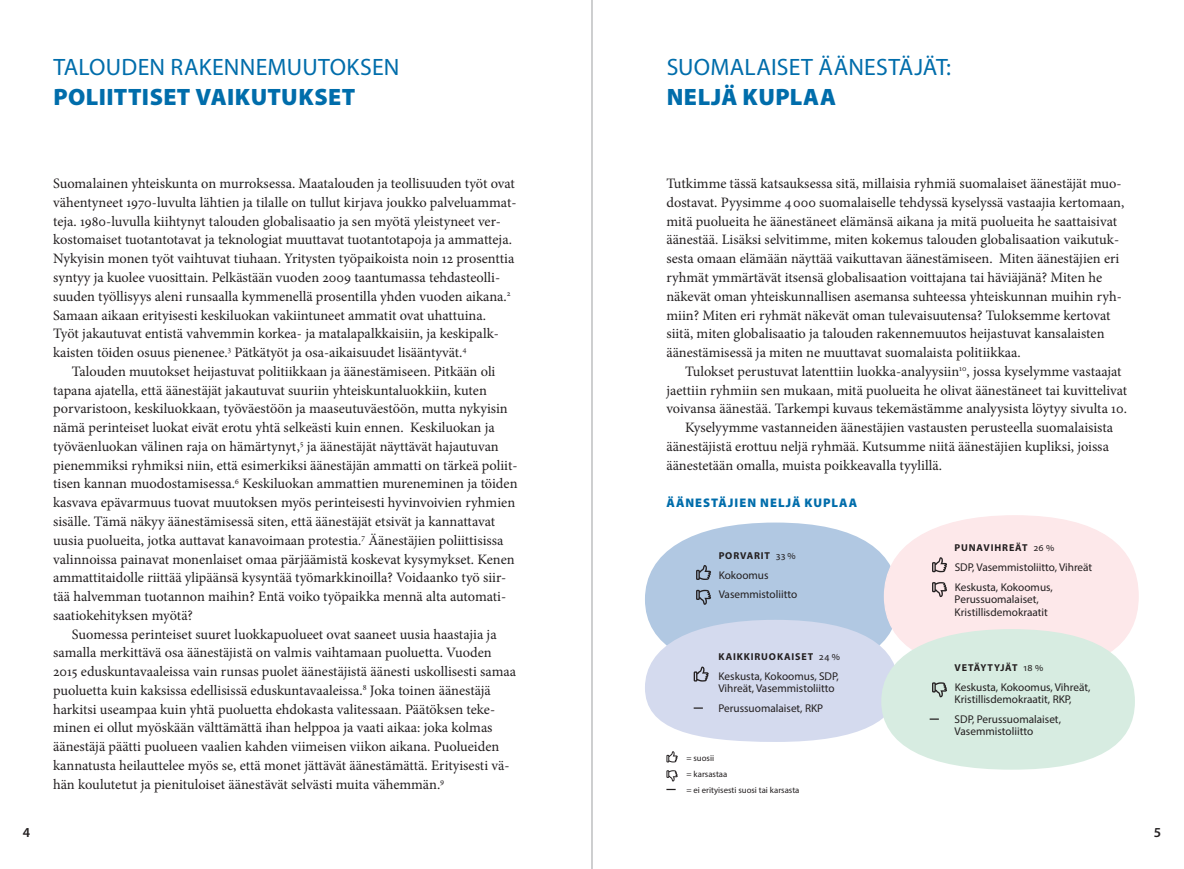
<style>
.page{position:relative;width:1184px;height:869px;background:#fff}
.page>*{position:absolute;margin:0;border:0;box-sizing:border-box;transform-origin:0 0}
.otsikko_1{font:23.75px/30px "Myriad Pro";letter-spacing:.01em;color:#006dab}
.leipis_sis{font:14.38px/18.8px "Minion Pro";color:#231f20}
.leipis{font:14.38px/18.8px "Minion Pro";color:#231f20}
.t1{font:600 13.75px "Myriad Pro";color:#231f20}
.lähdeluettelo_otsikk{font:900 12.5px "Myriad Pro";letter-spacing:.085em;color:#006dab}
.kuvateksti{font:11.25px/12.5px "Myriad Pro";color:#231f20}
.lähdeluettelo_otsikk-2{font:700 10px "Myriad Pro";letter-spacing:.085em;color:#231f20}
.lähdeluettelo_otsikk-3{font:700 10px "Myriad Pro";letter-spacing:.065em;color:#231f20}
.kuvateksti-2{font:8.75px "Myriad Pro";color:#231f20}
.s1{font-weight:900}
.s2{font-weight:400}
</style>
<div class="page">
<div style="left:645px;top:522px;width:253px;height:149px;background:#b1c8e2;border-radius:50%"></div>
<div style="left:884px;top:515px;width:254px;height:157px;background:#fde8ea;border-radius:50%"></div>
<div style="left:881px;top:628px;width:253px;height:141px;background:#d7ece1;border-radius:50%"></div>
<svg style="left:696px;top:565px;width:15px;height:14px"></svg>
<svg style="left:696px;top:589px;width:15px;height:15px"></svg>
<svg style="left:932px;top:557px;width:15px;height:15px"></svg>
<svg style="left:932px;top:582px;width:15px;height:15px"></svg>
<svg style="left:666px;top:751px;width:11px;height:11px"></svg>
<svg style="left:666px;top:770px;width:11px;height:11px"></svg>
<svg style="left:645px;top:619px;width:254px;height:122px"></svg>
<svg style="left:932px;top:682px;width:15px;height:15px"></svg>
<hr style="left:591px;top:0;width:1px;height:868px;background:#9d9fa2">
<p class="otsikko_1" style="left:53px;top:51px;width:347px">TALOUDEN RAKENNEMUUTOKSEN<br><span class="s1">POLIITTISET VAIKUTUKSET</span></p>
<p class="leipis" style="left:53px;top:174px;width:465px">Suomalainen yhteiskunta on murroksessa. Maatalouden ja teollisuuden työt ovat vähentyneet 1970-luvulta lähtien ja tilalle on tullut kirjava joukko palveluammat&shy;teja. 1980-luvulla kiihtynyt talouden globalisaatio ja sen myötä yleistyneet ver&shy;kostomaiset tuotantotavat ja teknologiat muuttavat tuotantotapoja ja ammatteja.<br>Nykyisin monen työt vaihtuvat tiuhaan. Yritysten työpaikoista noin 12 prosenttia syntyy ja kuolee vuosittain. Pelkästään vuoden 2009 taantumassa tehdasteolli&shy;suuden työllisyys aleni runsaalla kymmenellä prosentilla yhden vuoden aikana.<sup>2<br></sup>Samaan aikaan erityisesti keskiluokan vakiintuneet ammatit ovat uhattuina.<br>Työt jakautuvat entistä vahvemmin korkea- ja matalapalkkaisiin, ja keskipalk&shy;kaisten töiden osuus pienenee.<sup>3</sup> Pätkätyöt ja osa-aikaisuudet lisääntyvät.<sup>4</sup></p>
<p class="leipis_sis" style="left:53px;top:362px;width:466px;text-indent:19px">Talouden muutokset heijastuvat politiikkaan ja äänestämiseen. Pitkään oli tapana ajatella, että äänestäjät jakautuvat suuriin yhteiskuntaluokkiin, kuten porvaristoon, keskiluokkaan, työväestöön ja maaseutuväestöön, mutta nykyisin nämä perinteiset luokat eivät erotu yhtä selkeästi kuin ennen. Keskiluokan ja työväenluokan välinen raja on hämärtynyt,<sup>5</sup> ja äänestäjät näyttävät hajautuvan pienemmiksi ryhmiksi niin, että esimerkiksi äänestäjän ammatti on tärkeä poliit&shy;tisen kannan muodostamisessa.<sup>6</sup> Keskiluokan ammattien mureneminen ja töiden kasvava epävarmuus tuovat muutoksen myös perinteisesti hyvinvoivien ryhmien sisälle. Tämä näkyy äänestämisessä siten, että äänestäjät etsivät ja kannattavat uusia puolueita, jotka auttavat kanavoimaan protestia.<sup>7</sup> Äänestäjien poliittisissa valinnoissa painavat monenlaiset omaa pärjäämistä koskevat kysymykset. Kenen ammattitaidolle riittää ylipäänsä kysyntää työmarkkinoilla? Voidaanko työ siir&shy;tää halvemman tuotannon maihin? Entä voiko työpaikka mennä alta automati&shy;saatiokehityksen myötä?</p>
<p class="leipis_sis" style="left:53px;top:624px;width:464px;text-indent:19px">Suomessa perinteiset suuret luokkapuolueet ovat saaneet uusia haastajia ja samalla merkittävä osa äänestäjistä on valmis vaihtamaan puoluetta. Vuoden 2015 eduskuntavaaleissa vain runsas puolet äänestäjistä äänesti uskollisesti samaa puoluetta kuin kaksissa edellisissä eduskuntavaaleissa.<sup>8</sup> Joka toinen äänestäjä harkitsi useampaa kuin yhtä puoluetta ehdokasta valitessaan. Päätöksen teke&shy;minen ei ollut myöskään välttämättä ihan helppoa ja vaati aikaa: joka kolmas äänestäjä päätti puolueen vaalien kahden viimeisen viikon aikana. Puolueiden kannatusta heilauttelee myös se, että monet jättävät äänestämättä. Erityisesti vä&shy;hän koulutetut ja pienituloiset äänestävät selvästi muita vähemmän.<sup>9</sup></p>
<p class="otsikko_1" style="left:666px;top:51px;width:286px">SUOMALAISET ÄÄNESTÄJÄT:<br><span class="s1">NELJÄ KUPLAA</span></p>
<p class="leipis" style="left:666px;top:174px;width:459px">Tutkimme tässä katsauksessa sitä, millaisia ryhmiä suomalaiset äänestäjät muo&shy;dostavat. Pyysimme 4000 suomalaiselle tehdyssä kyselyssä vastaajia kertomaan, mitä puolueita he äänestäneet elämänsä aikana ja mitä puolueita he saattaisivat äänestää. Lisäksi selvitimme, miten kokemus talouden globalisaation vaikutuk&shy;sesta omaan elämään näyttää vaikuttavan äänestämiseen. Miten äänestäjien eri ryhmät ymmärtävät itsensä globalisaation voittajana tai häviäjänä? Miten he näkevät oman yhteiskunnallisen asemansa suhteessa yhteiskunnan muihin ryh&shy;miin? Miten eri ryhmät näkevät oman tulevaisuutensa? Tuloksemme kertovat siitä, miten globalisaatio ja talouden rakennemuutos heijastuvat kansalaisten äänestämisessä ja miten ne muuttavat suomalaista politiikkaa.</p>
<p class="leipis_sis" style="left:666px;top:362px;width:462px;text-indent:19px">Tulokset perustuvat latenttiin luokka-analyysiin<sup>10</sup>, jossa kyselymme vastaajat jaettiin ryhmiin sen mukaan, mitä puolueita he olivat äänestäneet tai kuvittelivat voivansa äänestää. Tarkempi kuvaus tekemästämme analyysista löytyy sivulta 10.</p>
<p class="leipis_sis" style="left:666px;top:418px;width:448px;text-indent:19px">Kyselyymme vastanneiden äänestäjien vastausten perusteella suomalaisista äänestäjistä erottuu neljä ryhmää. Kutsumme niitä äänestäjien kupliksi, joissa äänestetään omalla, muista poikkeavalla tyylillä.</p>
<p class="lähdeluettelo_otsikk" style="left:666px;top:494px;width:192px">ÄÄNESTÄJIEN NELJÄ KUPLAA</p>
<p class="lähdeluettelo_otsikk-2" style="left:718px;top:549px;width:79px">PORVARIT <span class="s2">33 %</span></p>
<p class="kuvateksti" style="left:718px;top:568px;width:51px">Kokoomus</p>
<p class="kuvateksti" style="left:718px;top:588px;width:80px">Vasemmistoliitto</p>
<p class="lähdeluettelo_otsikk-2" style="left:718px;top:650px;width:123px">KAIKKIRUOKAISET <span class="s2">24 %</span></p>
<p class="kuvateksti" style="left:718px;top:669px;width:122px">Keskusta, Kokoomus, SDP,<br>Vihreät, Vasemmistoliitto</p>
<p class="kuvateksti" style="left:718px;top:701px;width:106px">Perussuomalaiset, RKP</p>
<p class="kuvateksti-2" style="left:686px;top:752px;width:29px">= suosii</p>
<p class="kuvateksti-2" style="left:686px;top:768px;width:42px">= karsastaa</p>
<p class="kuvateksti-2" style="left:686px;top:784px;width:115px">= ei erityisesti suosi tai karsasta</p>
<p class="lähdeluettelo_otsikk-2" style="left:954px;top:541px;width:101px">PUNAVIHREÄT <span class="s2">26 %</span></p>
<p class="kuvateksti" style="left:954px;top:560px;width:139px">SDP, Vasemmistoliitto, Vihreät</p>
<p class="kuvateksti" style="left:954px;top:580px;width:100px">Keskusta, Kokoomus,<br>Perussuomalaiset,<br>Kristillisdemokraatit</p>
<p class="lähdeluettelo_otsikk-3" style="left:954px;top:661px;width:90px">VETÄYTYJÄT <span class="s2">18 %</span></p>
<p class="kuvateksti" style="left:954px;top:680px;width:137px">Keskusta, Kokoomus, Vihreät,<br>Kristillisdemokraatit, RKP,</p>
<p class="kuvateksti" style="left:954px;top:712px;width:108px">SDP, Perussuomalaiset,<br>Vasemmistoliitto</p>
<p class="t1" style="left:23px;top:823px;width:9px">4</p>
<p class="t1" style="left:1153px;top:823px;width:9px">5</p>
</div>
